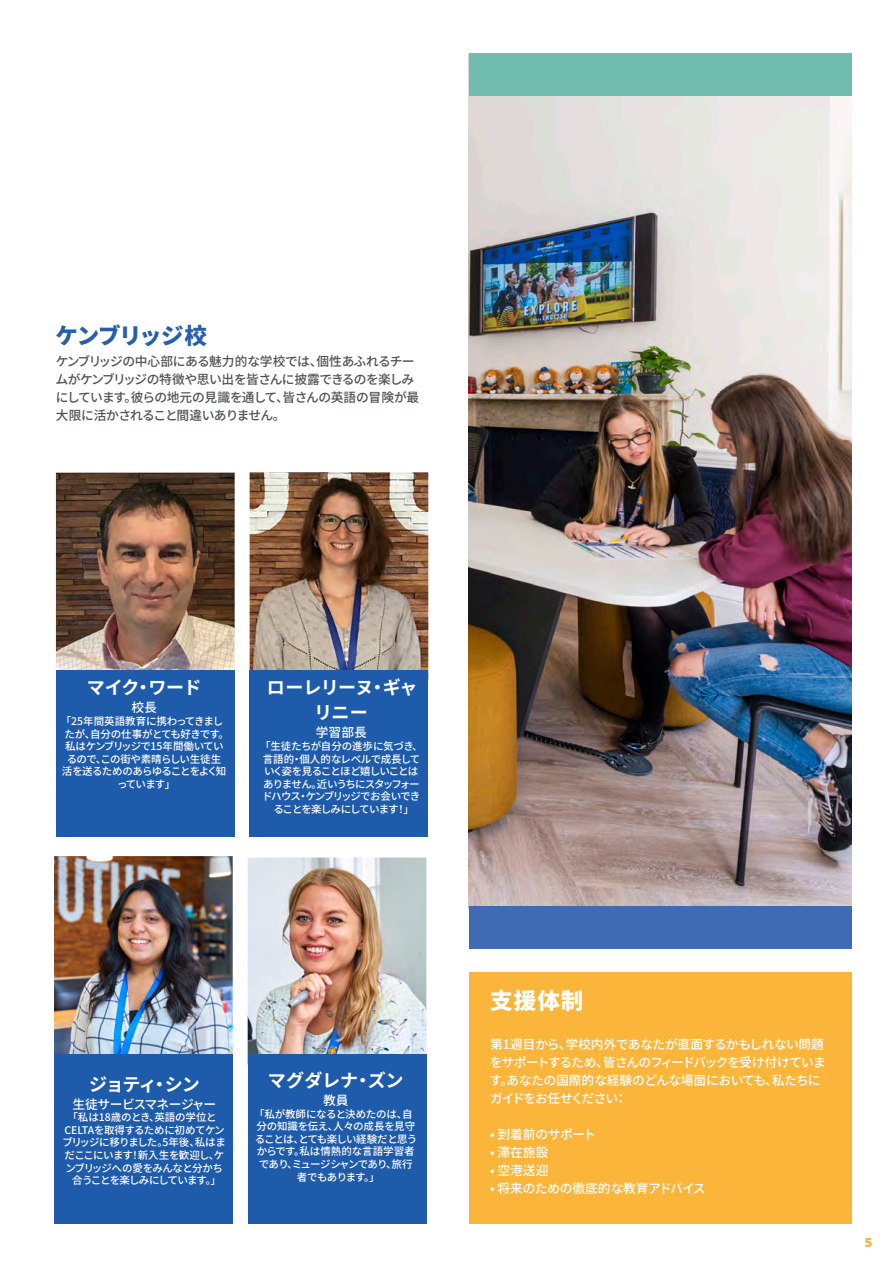
<style>
.page{position:relative;width:893px;height:1263px;background:#fff}
.page>*{position:absolute;margin:0;border:0;box-sizing:border-box;transform-origin:0 0}
.t1{font:800 22.5px "Source Han Sans JP";letter-spacing:-.055em;color:#275eac}
.t2{font:800 22.5px "Source Han Sans JP";color:#fff}
.t3{font:700 18px/25.2px "Source Han Sans JP";letter-spacing:-.025em;color:#fff;text-align:center}
.t4{font:500 12.75px/18px "Source Han Sans JP";letter-spacing:-.035em;color:#fff}
.t5{font:500 12.75px/18px "Source Han Sans JP";letter-spacing:-.04em;color:#4f5252}
.t6{font:800 12px "Source Han Sans JP";color:#fcb53b}
.t7{font:500 10.5px/12.6px "Source Han Sans JP";letter-spacing:-.06em;color:#fff;text-align:center}
.t8{font:500 10.5px/12.6px "Source Han Sans JP";letter-spacing:-.08em;color:#fff;text-align:center}
.t9{font:500 10.5px/12.6px "Source Han Sans JP";letter-spacing:-.035em;color:#fff;text-align:center}
</style>
<div class="page">
<img style="left:56px;top:473px;width:179px;height:197px">
<img style="left:250px;top:472px;width:178px;height:198px">
<img style="left:54px;top:856px;width:179px;height:198px">
<img style="left:248px;top:857px;width:178px;height:197px">
<div style="left:469px;top:973px;width:383px;height:251px;background:#fcb53b"></div>
<div style="left:250px;top:670px;width:178px;height:167px;background:#1e5baa"></div>
<div style="left:56px;top:670px;width:179px;height:167px;background:#1e5baa"></div>
<div style="left:54px;top:1054px;width:179px;height:170px;background:#1e5baa"></div>
<div style="left:248px;top:1054px;width:178px;height:170px;background:#1e5baa"></div>
<img style="left:469px;top:96px;width:383px;height:811px">
<div style="left:469px;top:907px;width:383px;height:42px;background:#406ab4"></div>
<div style="left:469px;top:54px;width:383px;height:42px;background:#70bdb0"></div>
<p class="t1" style="left:56px;top:323px;width:153px">ケンブリッジ校</p>
<p class="t5" style="left:55px;top:353px;width:365px">ケンブリッジの中心部にある魅力的な学校では、個性あふれるチームがケンブリッジの特徴や思い出を皆さんに披露できるのを楽しみにしています。彼らの地元の見識を通して、皆さんの英語の冒険が最大限に活かされること間違いありません。</p>
<p class="t3" style="left:87px;top:675px;width:116px">マイク・ワード</p>
<p class="t4" style="left:131px;top:699px;width:27px">校長</p>
<p class="t7" style="left:61px;top:715px;width:169px">「25年間英語教育に携わってきましたが、自分の仕事がとても好きです。私はケンブリッジで15年間働いているので、この街や素晴らしい生徒生<br>活を送るためのあらゆることをよく知っています」</p>
<p class="t3" style="left:267px;top:675px;width:152px">ローレリーヌ・ギャリニー</p>
<p class="t4" style="left:316px;top:724px;width:52px">学習部長</p>
<p class="t8" style="left:260px;top:740px;width:164px">「生徒たちが自分の進歩に気づき、言語的・個人的なレベルで成長していく姿を見ることほど嬉しいことはありません。近いうちにスタッフォードハウス・ケンブリッジでお会いできることを楽しみにしています！」</p>
<p class="t3" style="left:89px;top:1072px;width:112px">ジョティ・シン</p>
<p class="t4" style="left:72px;top:1095px;width:145px">生徒サービスマネージャー</p>
<p class="t7" style="left:62px;top:1111px;width:165px">「私は18歳のとき、英語の学位と<br>CELTAを取得するために初めてケンブリッジに移りました。5年後、私はまだここにいます！新入生を歓迎し、ケンブリッジへの愛をみんなと分かち合うことを楽しみにしています。」</p>
<p class="t3" style="left:268px;top:1068px;width:137px">マグダレナ・ズン</p>
<p class="t4" style="left:323px;top:1092px;width:27px">教員</p>
<p class="t9" style="left:254px;top:1108px;width:165px">「私が教師になると決めたのは、自分の知識を伝え、人々の成長を見守ることは、とても楽しい経験だと思うからです。私は情熱的な言語学習者であり、ミュージシャンであり、旅行者でもあります。」</p>
<p class="t2" style="left:490px;top:988px;width:95px">支援体制</p>
<p class="t4" style="left:489px;top:1035px;width:338px">第1週目から、学校内外であなたが直面するかもしれない問題をサポートするため、皆さんのフィードバックを受け付けています。あなたの国際的な経験のどんな場面においても、私たちにガイドをお任せください：</p>
<p class="t4" style="left:490px;top:1125px;width:107px">• 到着前のサポート</p>
<p class="t4" style="left:490px;top:1143px;width:60px">• 滞在施設</p>
<p class="t4" style="left:490px;top:1161px;width:60px">• 空港送迎</p>
<p class="t4" style="left:490px;top:1179px;width:217px">• 将来のための徹底的な教育アドバイス</p>
<p class="t6" style="left:865px;top:1235px;width:9px">5</p>
</div>
